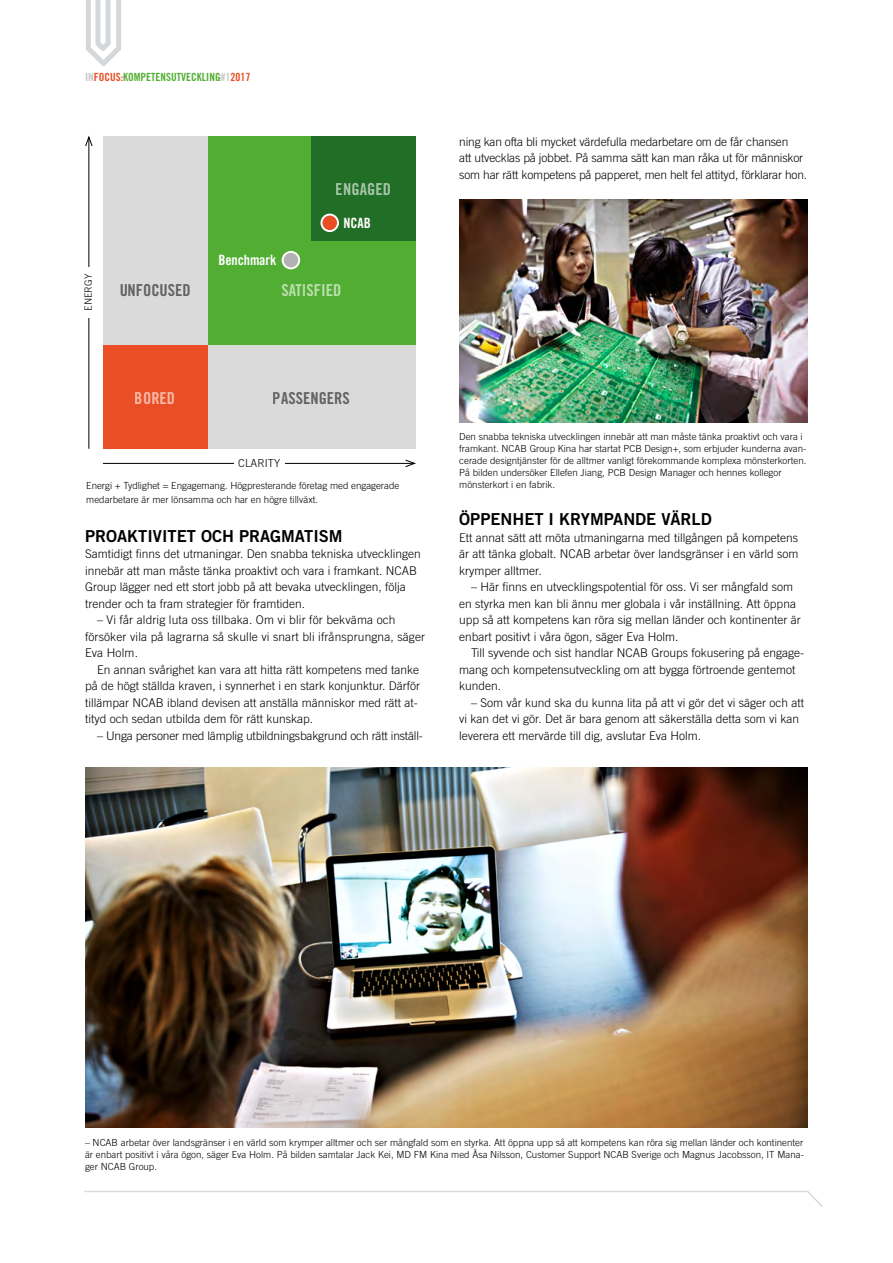
<style>
.page{position:relative;width:893px;height:1263px;background:#fff}
.page>*{position:absolute;margin:0;border:0;box-sizing:border-box;transform-origin:0 0}
.t1{font:16.5px "Trade Gothic LT Bold Two";color:#000}
.t2{font:16.5px "Trade Gothic LT Bold Cond Twenty";color:#fff}
.t3{font:16.5px "Trade Gothic LT Bold Cond Twenty";color:#000}
.t4{font:14.1px "Trade Gothic LT Bold Cond Twenty";letter-spacing:-.01em;color:#fff}
.t5{font:300 12px/16.5px "Trade Gothic LT";color:#000}
.t6{font:11.25px "Trade Gothic LT Bold Cond Twenty";color:#52ae32}
.t7{font:300 11.1px "Trade Gothic LT";letter-spacing:.005em;color:#000}
.t8{font:300 9.9px "Trade Gothic LT";letter-spacing:.005em;color:#000}
.t9{font:300 9.75px/12px "Trade Gothic LT";color:#000}
.s1{color:#c6c6c6}
.s2{color:#e94e24}
</style>
<div class="page">
<svg style="left:86px;top:0;width:35px;height:66px"></svg>
<svg style="left:84px;top:1190px;width:739px;height:17px"></svg>
<img style="left:85px;top:767px;width:723px;height:360px">
<img style="left:459px;top:200px;width:349px;height:222px">
<div style="left:103px;top:136px;width:313px;height:313px;background:#dadada"></div>
<div style="left:207px;top:136px;width:209px;height:208px;background:#52ae32"></div>
<div style="left:311px;top:136px;width:105px;height:104px;background:#216e26"></div>
<div style="left:103px;top:344px;width:104px;height:105px;background:#e94e24"></div>
<hr style="left:89px;top:137px;width:1px;height:312px;background:#000">
<svg style="left:85px;top:135px;width:8px;height:12px"></svg>
<div style="left:84px;top:267px;width:18px;height:51px;background:#fff"></div>
<hr style="left:103px;top:463px;width:312px;height:1px;background:#000">
<svg style="left:405px;top:459px;width:11px;height:8px"></svg>
<div style="left:234px;top:459px;width:51px;height:17px;background:#fff"></div>
<div style="left:321px;top:215px;width:17px;height:16px;background:#e94e24;border-radius:50%"></div>
<div style="left:320px;top:214px;width:19px;height:18px;border:2px solid #fff;border-radius:50%"></div>
<div style="left:283px;top:252px;width:16px;height:16px;background:#b3b2b2;border-radius:50%"></div>
<div style="left:282px;top:251px;width:18px;height:18px;border:2px solid #fff;border-radius:50%"></div>
<p class="t6" style="left:85px;top:70px;width:167px"><span class="s1">IN</span><span class="s2">FOCUS:</span>KOMPETENSUTVECKLING<span class="s1">#1</span><span class="s2">2017</span></p>
<p class="t4" style="left:218px;top:251px;width:59px">Benchmark</p>
<h1 class="t2" style="left:336px;top:179px;width:56px">ENGAGED</h1>
<p class="t4" style="left:344px;top:215px;width:29px">NCAB</p>
<p class="t8" style="left:82px;top:311px;width:39px;rotate:-90deg">ENERGY</p>
<h1 class="t3" style="left:119px;top:280px;width:73px">UNFOCUSED</h1>
<h1 class="t2" style="left:281px;top:280px;width:61px">SATISFIED</h1>
<h1 class="t2" style="left:135px;top:388px;width:42px">BORED</h1>
<h1 class="t3" style="left:273px;top:388px;width:78px">PASSENGERS</h1>
<p class="t7" style="left:238px;top:457px;width:44px">CLARITY</p>
<p class="t9" style="left:86px;top:479px;width:315px;line-height:13.5px">Energi + Tydlighet = Engagemang. Högpresterande företag med engagerade medarbetare är mer lönsamma och har en högre tillväxt.</p>
<h1 class="t1" style="left:85px;top:525px;width:259px">PROAKTIVITET OCH PRAGMATISM</h1>
<p class="t5" style="left:85px;top:545px;width:337px">Samtidigt finns det utmaningar. Den snabba tekniska utvecklingen innebär att man måste tänka proaktivt och vara i framkant. NCAB Group lägger ned ett stort jobb på att bevaka utvecklingen, följa trender och ta fram strategier för framtiden.</p>
<p class="t5" style="left:85px;top:611px;width:342px;text-indent:12px">– Vi får aldrig luta oss tillbaka. Om vi blir för bekväma och försöker vila på lagrarna så skulle vi snart bli ifrånsprungna, säger<br>Eva Holm.</p>
<p class="t5" style="left:85px;top:661px;width:337px;text-indent:12px">En annan svårighet kan vara att hitta rätt kompetens med tanke på de högt ställda kraven, i synnerhet i en stark konjunktur. Därför tillämpar NCAB ibland devisen att anställa människor med rätt at&shy;tityd och sedan utbilda dem för rätt kunskap.</p>
<p class="t5" style="left:97px;top:727px;width:327px">– Unga personer med lämplig utbildningsbakgrund och rätt inställ-</p>
<p class="t5" style="left:459px;top:133px;width:349px">ning kan ofta bli mycket värdefulla medarbetare om de får chansen<br>att utvecklas på jobbet. På samma sätt kan man råka ut för människor som har rätt kompetens på papperet, men helt fel attityd, förklarar hon.</p>
<p class="t9" style="left:459px;top:430px;width:349px">Den snabba tekniska utvecklingen innebär att man måste tänka proaktivt och vara i framkant. NCAB Group Kina har startat PCB Design+, som erbjuder kunderna avan&shy;cerade designtjänster för de alltmer vanligt förekommande komplexa mönsterkorten.<br>På bilden undersöker Ellefen Jiang, PCB Design Manager och hennes kollegor mönsterkort i en fabrik.</p>
<h1 class="t1" style="left:459px;top:509px;width:254px">ÖPPENHET I KRYMPANDE VÄRLD</h1>
<p class="t5" style="left:459px;top:529px;width:341px;text-align:justify">Ett annat sätt att möta utmaningarna med tillgången på kompetens är att tänka globalt. NCAB arbetar över landsgränser i en värld som krymper alltmer.</p>
<p class="t5" style="left:459px;top:578px;width:343px;text-indent:12px">– Här finns en utvecklingspotential för oss. Vi ser mångfald som en styrka men kan bli ännu mer globala i vår inställning. Att öppna upp så att kompetens kan röra sig mellan länder och kontinenter är enbart positivt i våra ögon, säger Eva Holm.</p>
<p class="t5" style="left:459px;top:644px;width:346px;text-indent:12px">Till syvende och sist handlar NCAB Groups fokusering på engage&shy;mang och kompetensutveckling om att bygga förtroende gentemot kunden.</p>
<p class="t5" style="left:459px;top:694px;width:346px;text-indent:12px">– Som vår kund ska du kunna lita på att vi gör det vi säger och att vi kan det vi gör. Det är bara genom att säkerställa detta som vi kan leverera ett mervärde till dig, avslutar Eva Holm.</p>
<p class="t9" style="left:85px;top:1136px;width:720px;text-align:justify">– NCAB arbetar över landsgränser i en värld som krymper alltmer och ser mångfald som en styrka. Att öppna upp så att kompetens kan röra sig mellan länder och kontinenter är enbart positivt i våra ögon, säger Eva Holm. På bilden samtalar Jack Kei, MD FM Kina med Åsa Nilsson, Customer Support NCAB Sverige och Magnus Jacobsson, IT Mana&shy;ger NCAB Group.</p>
</div>
